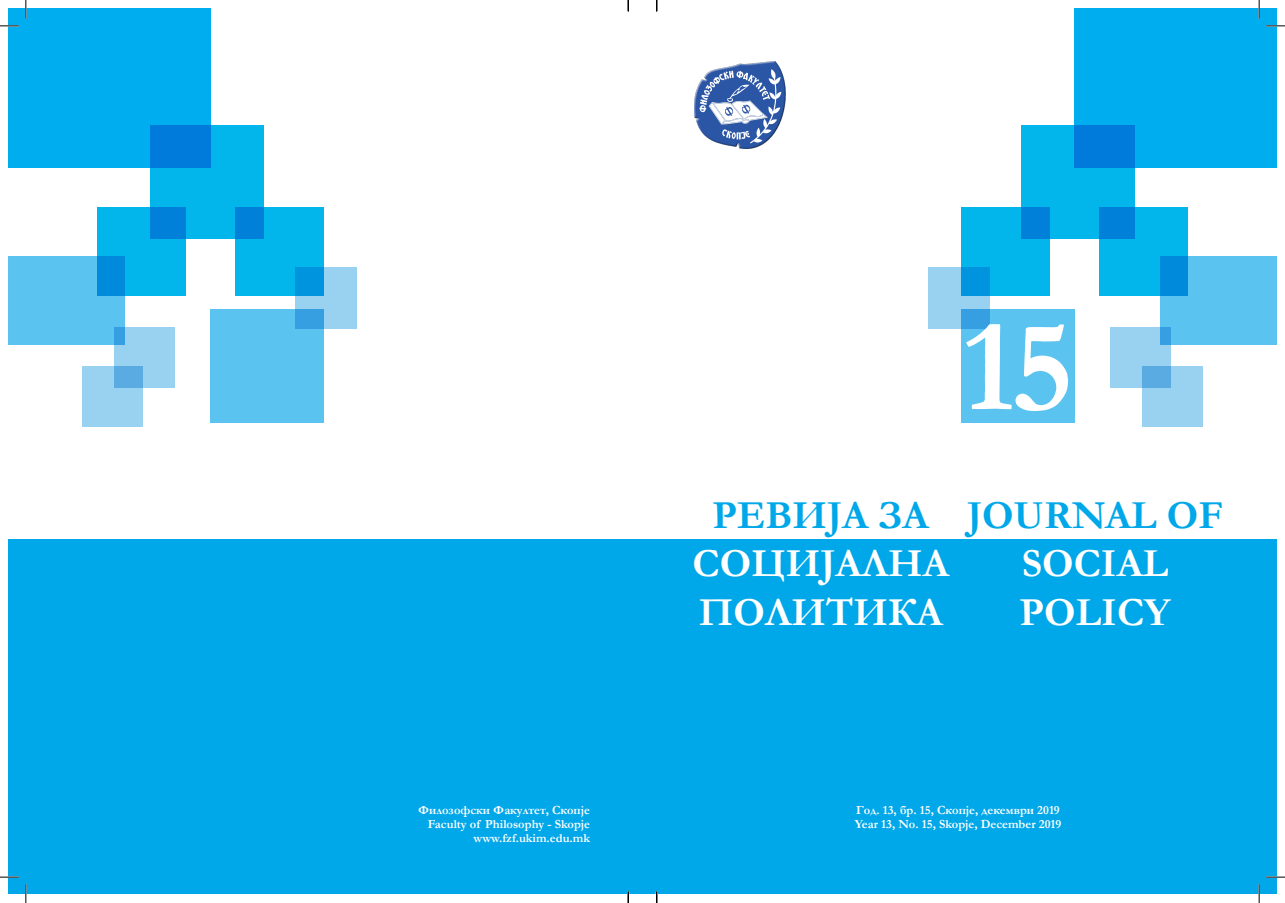
<style>
.page{position:relative;width:1285px;height:903px;background:#fff}
.page>*{position:absolute;margin:0;border:0;box-sizing:border-box;transform-origin:0 0}
.t1{font:700 132.5px "Garamond";color:#fff}
.t2{font:700 40px/48px "Garamond";color:#fff}
.t3{font:700 40px "Garamond";color:#00a7e9}
.t4{font:700 12.5px/13.8px "Garamond";color:#fff;text-align:right}
</style>
<div class="page">
<div style="left:1142px;top:366px;width:60px;height:60px;background:#99d1f1"></div>
<svg style="left:1110px;top:327px;width:60px;height:60px;background:#8ecaee"></svg>
<div style="left:961px;top:309px;width:114px;height:114px;background:#5bc3ef"></div>
<div style="left:1160px;top:256px;width:117px;height:89px;background:#5bc3ef"></div>
<svg style="left:928px;top:267px;width:62px;height:61px;background:#85c7ed"></svg>
<div style="left:1075px;top:8px;width:202px;height:160px;background:#00aeef"></div>
<svg style="left:1099px;top:207px;width:89px;height:88px;background:#01ade8"></svg>
<div style="left:961px;top:207px;width:89px;height:88px;background:#02b5eb"></div>
<svg style="left:1022px;top:125px;width:113px;height:113px;background:#01a0e4"></svg>
<div style="left:83px;top:366px;width:60px;height:60px;background:#99d1f1"></div>
<svg style="left:114px;top:327px;width:61px;height:60px;background:#8ecaee"></svg>
<div style="left:210px;top:309px;width:113px;height:114px;background:#5bc3ef"></div>
<div style="left:8px;top:256px;width:117px;height:89px;background:#5bc3ef"></div>
<svg style="left:295px;top:267px;width:61px;height:61px;background:#83c6ed"></svg>
<div style="left:8px;top:8px;width:202px;height:160px;background:#00aeef"></div>
<svg style="left:97px;top:207px;width:88px;height:88px;background:#01ade8"></svg>
<div style="left:235px;top:207px;width:88px;height:88px;background:#02b5eb"></div>
<svg style="left:150px;top:125px;width:113px;height:113px;background:#01a0e4"></svg>
<div style="left:8px;top:539px;width:1269px;height:354px;background:#00a7e9"></div>
<img style="left:694px;top:61px;width:92px;height:88px">
<svg style="left:699px;top:69px;width:82px;height:74px"></svg>
<svg style="left:0;top:25px;width:19px;height:2px"></svg>
<svg style="left:1266px;top:25px;width:19px;height:2px"></svg>
<svg style="left:0;top:876px;width:19px;height:1px"></svg>
<svg style="left:1266px;top:876px;width:19px;height:1px"></svg>
<svg style="left:25px;top:0;width:2px;height:19px"></svg>
<svg style="left:25px;top:884px;width:2px;height:18px"></svg>
<svg style="left:1258px;top:0;width:2px;height:19px"></svg>
<svg style="left:1258px;top:884px;width:2px;height:18px"></svg>
<svg style="left:627px;top:0;width:2px;height:11px"></svg>
<svg style="left:627px;top:891px;width:2px;height:11px"></svg>
<h1 class="t1" style="left:963px;top:277px;width:112px">15</h1>
<h2 class="t3" style="left:712px;top:488px;width:218px">РЕВИЈА ЗА</h2>
<h2 class="t2" style="left:692px;top:539px;width:258px">СОЦИЈАЛНА<br>ПОЛИТИКА</h2>
<h2 class="t3" style="left:967px;top:488px;width:257px">JOURNAL OF</h2>
<h2 class="t2" style="left:1019px;top:539px;width:152px">SOCIAL<br>POLICY</h2>
<p class="t4" style="left:418px;top:803px;width:173px">Филозофски Факултет, Скопје<br>Faculty of Philosophy - Skopje www.fzf.ukim.edu.mk</p>
<p class="t4" style="left:855px;top:803px;width:208px;text-align:left">Год. 13, бр. 15, Скопје, декември 2019<br>Year 13, No. 15, Skopje, December 2019</p>
</div>
